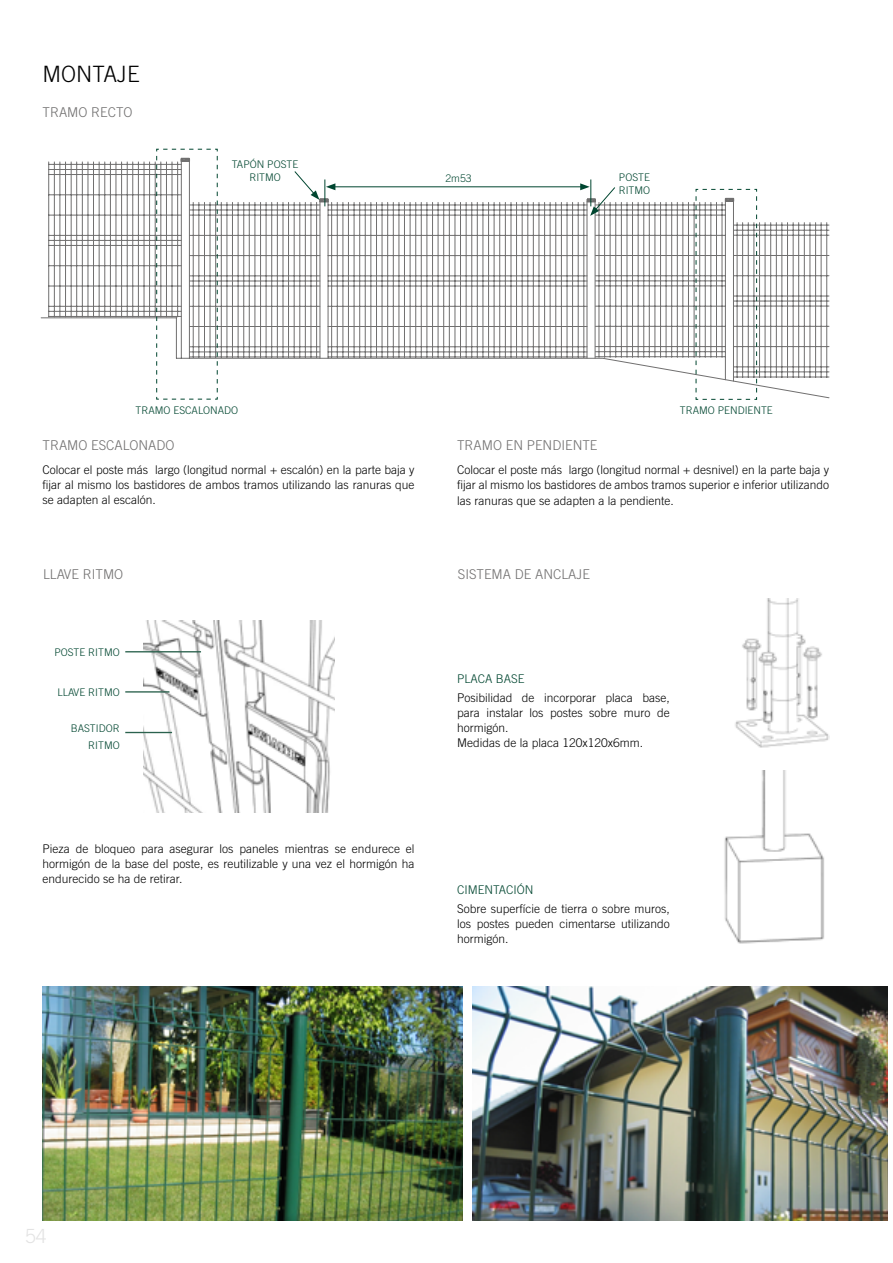
<style>
.page{position:relative;width:893px;height:1263px;background:#fff}
.page>*{position:absolute;margin:0;border:0;box-sizing:border-box;transform-origin:0 0}
.t1{font:300 22.5px "Trade Gothic";color:#000}
.t2{font:300 19.5px "Trade Gothic";color:#e3e3e3}
.t3{font:300 13.5px "Trade Gothic";color:#706f6f}
.t4{font:300 12px/15px "Trade Gothic";color:#000;text-align:justify}
.t5{font:300 12px "Trade Gothic";color:#004630}
.t6{font:300 10.5px/12.6px "Trade Gothic";color:#004630;text-align:right}
</style>
<div class="page">
<img style="left:472px;top:986px;width:416px;height:234px">
<img style="left:143px;top:621px;width:191px;height:191px">
<hr style="left:125px;top:732px;width:47px;height:1px;background:#2b624e">
<hr style="left:125px;top:691px;width:44px;height:1px;background:#2b624e">
<hr style="left:125px;top:651px;width:76px;height:1px;background:#2b624e">
<img style="left:724px;top:771px;width:100px;height:173px">
<img style="left:735px;top:598px;width:94px;height:149px">
<svg style="left:41px;top:161px;width:788px;height:237px"></svg>
<hr style="left:333px;top:186px;width:250px;height:1px;background:#004630">
<svg style="left:580px;top:179px;width:36px;height:37px"></svg>
<svg style="left:156px;top:148px;width:62px;height:252px"></svg>
<svg style="left:695px;top:189px;width:62px;height:211px"></svg>
<svg style="left:294px;top:170px;width:41px;height:36px"></svg>
<img style="left:43px;top:986px;width:420px;height:234px">
<h1 class="t1" style="left:43px;top:60px;width:99px">MONTAJE</h1>
<p class="t3" style="left:43px;top:104px;width:92px">TRAMO RECTO</p>
<p class="t6" style="left:232px;top:158px;width:68px;text-align:center">TAPÓN POSTE<br>RITMO</p>
<p class="t6" style="left:445px;top:172px;width:28px">2m53</p>
<p class="t6" style="left:619px;top:171px;width:33px;text-align:left">POSTE<br>RITMO</p>
<p class="t6" style="left:136px;top:403px;width:104px">TRAMO ESCALONADO</p>
<p class="t6" style="left:680px;top:403px;width:94px">TRAMO PENDIENTE</p>
<p class="t3" style="left:43px;top:437px;width:134px">TRAMO ESCALONADO</p>
<p class="t4" style="left:43px;top:462px;width:374px">Colocar el poste más largo (longitud normal + escalón) en la parte baja y fijar al mismo los bastidores de ambos tramos utilizando las ranuras que se adapten al escalón.</p>
<p class="t3" style="left:457px;top:437px;width:142px">TRAMO EN PENDIENTE</p>
<p class="t4" style="left:457px;top:462px;width:374px">Colocar el poste más largo (longitud normal + desnivel) en la parte baja y fijar al mismo los bastidores de ambos tramos superior e inferior utilizando</p>
<p class="t4" style="left:457px;top:493px;width:218px">las ranuras que se adapten a la pendiente.</p>
<p class="t3" style="left:43px;top:566px;width:82px">LLAVE RITMO</p>
<p class="t3" style="left:458px;top:566px;width:134px">SISTEMA DE ANCLAJE</p>
<p class="t6" style="left:54px;top:646px;width:67px">POSTE RITMO</p>
<p class="t6" style="left:58px;top:686px;width:64px">LLAVE RITMO</p>
<p class="t6" style="left:71px;top:720px;width:51px;line-height:16.2px">BASTIDOR<br>RITMO</p>
<p class="t4" style="left:43px;top:841px;width:374px">Pieza de bloqueo para asegurar los paneles mientras se endurece el hormigón de la base del poste, es reutilizable y una vez el hormigón ha endurecido se ha de retirar.</p>
<p class="t5" style="left:457px;top:672px;width:69px">PLACA BASE</p>
<p class="t4" style="left:457px;top:690px;width:214px;text-align:left">Posibilidad de incorporar placa base, para instalar los postes sobre muro de hormigón.<br>Medidas de la placa 120x120x6mm.</p>
<p class="t5" style="left:457px;top:882px;width:78px">CIMENTACIÓN</p>
<p class="t4" style="left:457px;top:901px;width:214px">Sobre superfície de tierra o sobre muros, los postes pueden cimentarse utilizando hormigón.</p>
<h2 class="t2" style="left:25px;top:1224px;width:23px">54</h2>
</div>
